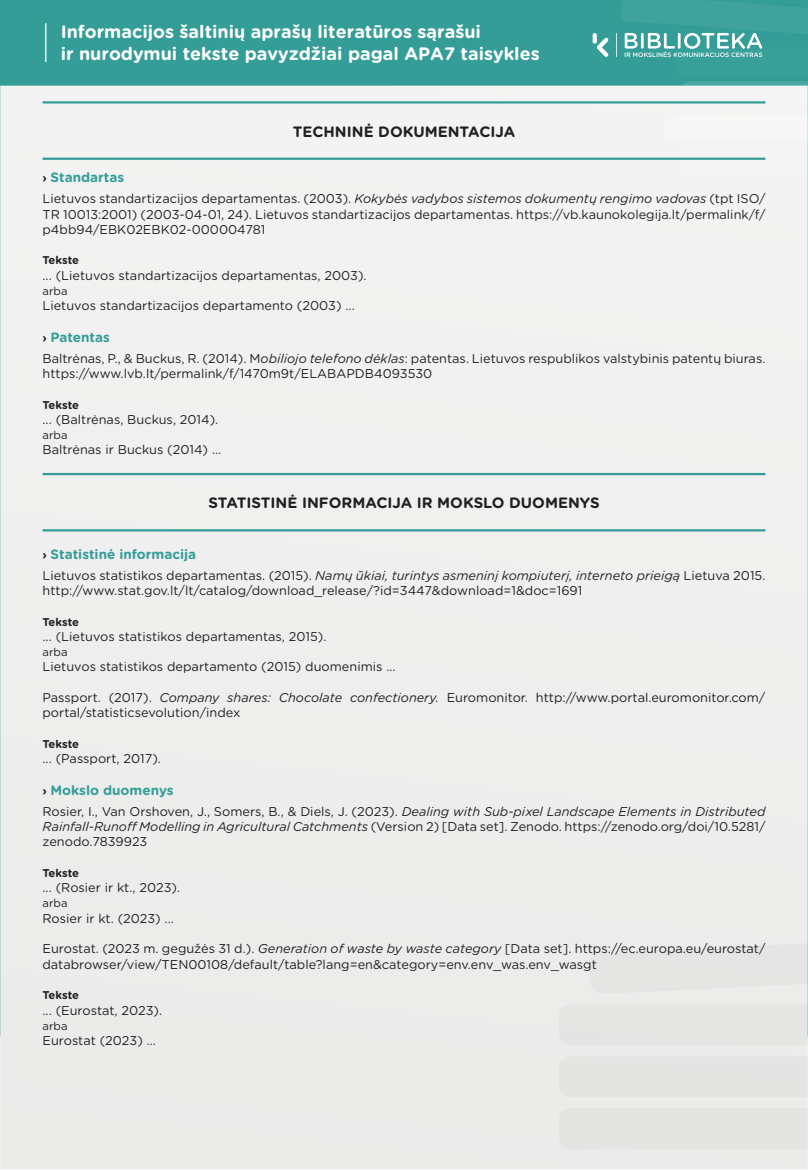
<style>
.page{position:relative;width:808px;height:1170px;background:#fff}
.page>*{position:absolute;margin:0;border:0;box-sizing:border-box;transform-origin:0 0}
.t1{font:700 18px/21.6px "Gotham Rounded";color:#fff}
.t2{font:700 15px "Gotham Rounded";color:#231f20}
.t3{font:700 13.5px "Gotham Rounded";color:#349d98}
.t4{font:12.75px/15.3px "Gotham Rounded";color:#231f20}
.t5{font:700 11.25px "Gotham Rounded";letter-spacing:-.01em;color:#231f20}
.t6{font:11.25px "Gotham Rounded";color:#231f20}
.s1{font-size:12px;color:#231f20}
.s2{font-style:italic}
</style>
<div class="page">
<div style="left:0;top:0;width:808px;height:1035px;background:#349d97"></div>
<div style="left:0;top:86px;width:808px;height:1083px;background:#efefee"></div>
<div style="left:678px;top:149px;width:130px;height:26px;background:#f4f4f4"></div>
<div style="left:665px;top:115px;width:143px;height:26px;background:#f6f6f6"></div>
<svg style="left:681px;top:81px;width:127px;height:27px"></svg>
<div style="left:675px;top:48px;width:133px;height:26px;background:#399f99"></div>
<hr style="left:45px;top:23px;width:1px;height:39px;background:#fff">
<div style="left:559px;top:1108px;width:249px;height:40px;background:#e4e4e3"></div>
<div style="left:559px;top:1056px;width:249px;height:40px;background:#e4e4e3"></div>
<div style="left:559px;top:1004px;width:249px;height:40px;background:#e5e5e4"></div>
<div style="left:588px;top:936px;width:220px;height:58px;background:#e5e5e5"></div>
<svg style="left:593px;top:33px;width:15px;height:24px"></svg>
<svg style="left:616px;top:0;width:192px;height:57px"></svg>
<hr style="left:43px;top:101px;width:722px;height:2px;background:#349d98">
<hr style="left:43px;top:158px;width:722px;height:2px;background:#349d98">
<hr style="left:43px;top:473px;width:722px;height:2px;background:#349d98">
<hr style="left:43px;top:529px;width:722px;height:2px;background:#349d98">
<h1 class="t1" style="left:61px;top:20px;width:480px">Informacijos šaltinių aprašų literatūros sąrašui<br>ir nurodymui tekste pavyzdžiai pagal APA7 taisykles</h1>
<p class="t2" style="left:293px;top:121px;width:224px">TECHNINĖ DOKUMENTACIJA</p>
<p class="t3" style="left:43px;top:168px;width:83px"><span class="s1">›</span> Standartas</p>
<p class="t4" style="left:43px;top:190px;width:724px;text-align:justify">Lietuvos standartizacijos departamentas. (2003). <span class="s2">Kokybės vadybos sistemos dokumentų rengimo vadovas</span> (tpt ISO/ TR 10013:2001) (2003-04-01, 24). Lietuvos standartizacijos departamentas. https://vb.kaunokolegija.lt/permalink/f/ p4bb94/EBK02EBK02-000004781</p>
<p class="t5" style="left:43px;top:252px;width:38px">Tekste</p>
<p class="t4" style="left:43px;top:267px;width:326px">... (Lietuvos standartizacijos departamentas, 2003).</p>
<p class="t6" style="left:43px;top:283px;width:27px">arba</p>
<p class="t4" style="left:43px;top:297px;width:314px">Lietuvos standartizacijos departamento (2003) ...</p>
<p class="t3" style="left:43px;top:327px;width:69px"><span class="s1">›</span> Patentas</p>
<p class="t4" style="left:43px;top:350px;width:724px">Baltrėnas, P., &amp; Buckus, R. (2014). M<span class="s2">obiliojo telefono dėklas</span>: patentas. Lietuvos respublikos valstybinis patentų biuras. https://www.lvb.lt/permalink/f/1470m9t/ELABAPDB4093530</p>
<p class="t5" style="left:43px;top:396px;width:38px">Tekste</p>
<p class="t4" style="left:43px;top:411px;width:177px">... (Baltrėnas, Buckus, 2014).</p>
<p class="t6" style="left:43px;top:427px;width:27px">arba</p>
<p class="t4" style="left:43px;top:441px;width:180px">Baltrėnas ir Buckus (2014) ...</p>
<p class="t2" style="left:208px;top:492px;width:393px">STATISTINĖ INFORMACIJA IR MOKSLO DUOMENYS</p>
<p class="t3" style="left:43px;top:544px;width:155px"><span class="s1">›</span> Statistinė informacija</p>
<p class="t4" style="left:43px;top:567px;width:724px">Lietuvos statistikos departamentas. (2015). <span class="s2">Namų ūkiai, turintys asmeninį kompiuterį, interneto prieigą</span> Lietuva 2015. http://www.stat.gov.lt/lt/catalog/download_release/?id=3447&amp;download=1&amp;doc=1691</p>
<p class="t5" style="left:43px;top:613px;width:38px">Tekste</p>
<p class="t4" style="left:43px;top:628px;width:285px">... (Lietuvos statistikos departamentas, 2015).</p>
<p class="t6" style="left:43px;top:644px;width:27px">arba</p>
<p class="t4" style="left:43px;top:658px;width:355px">Lietuvos statistikos departamento (2015) duomenimis ...</p>
<p class="t4" style="left:43px;top:689px;width:724px">Passport. (2017). <span class="s2">Company shares: Chocolate confectionery.</span> Euromonitor. http://www.portal.euromonitor.com/ portal/statisticsevolution/index</p>
<p class="t5" style="left:43px;top:735px;width:38px">Tekste</p>
<p class="t4" style="left:43px;top:750px;width:120px">... (Passport, 2017).</p>
<p class="t3" style="left:43px;top:780px;width:133px"><span class="s1">›</span> Mokslo duomenys</p>
<p class="t4" style="left:43px;top:802px;width:724px;text-align:justify">Rosier, I., Van Orshoven, J., Somers, B., &amp; Diels, J. (2023). <span class="s2">Dealing with Sub-pixel Landscape Elements in Distributed Rainfall-Runoff Modelling in Agricultural Catchments</span> (Version 2) [Data set]. Zenodo. https://zenodo.org/doi/10.5281/ zenodo.7839923</p>
<p class="t5" style="left:43px;top:864px;width:38px">Tekste</p>
<p class="t4" style="left:43px;top:879px;width:139px">... (Rosier ir kt., 2023).</p>
<p class="t6" style="left:43px;top:895px;width:27px">arba</p>
<p class="t4" style="left:43px;top:909px;width:133px">Rosier ir kt. (2023) ...</p>
<p class="t4" style="left:43px;top:940px;width:724px">Eurostat. (2023 m. gegužės 31 d.). <span class="s2">Generation of waste by waste category</span> [Data set]. https://ec.europa.eu/eurostat/ databrowser/view/TEN00108/default/table?lang=en&amp;category=env.env_was.env_wasgt</p>
<p class="t5" style="left:43px;top:986px;width:38px">Tekste</p>
<p class="t4" style="left:43px;top:1001px;width:121px">... (Eurostat, 2023).</p>
<p class="t6" style="left:43px;top:1018px;width:27px">arba</p>
<p class="t4" style="left:43px;top:1032px;width:115px">Eurostat (2023) ...</p>
</div>
